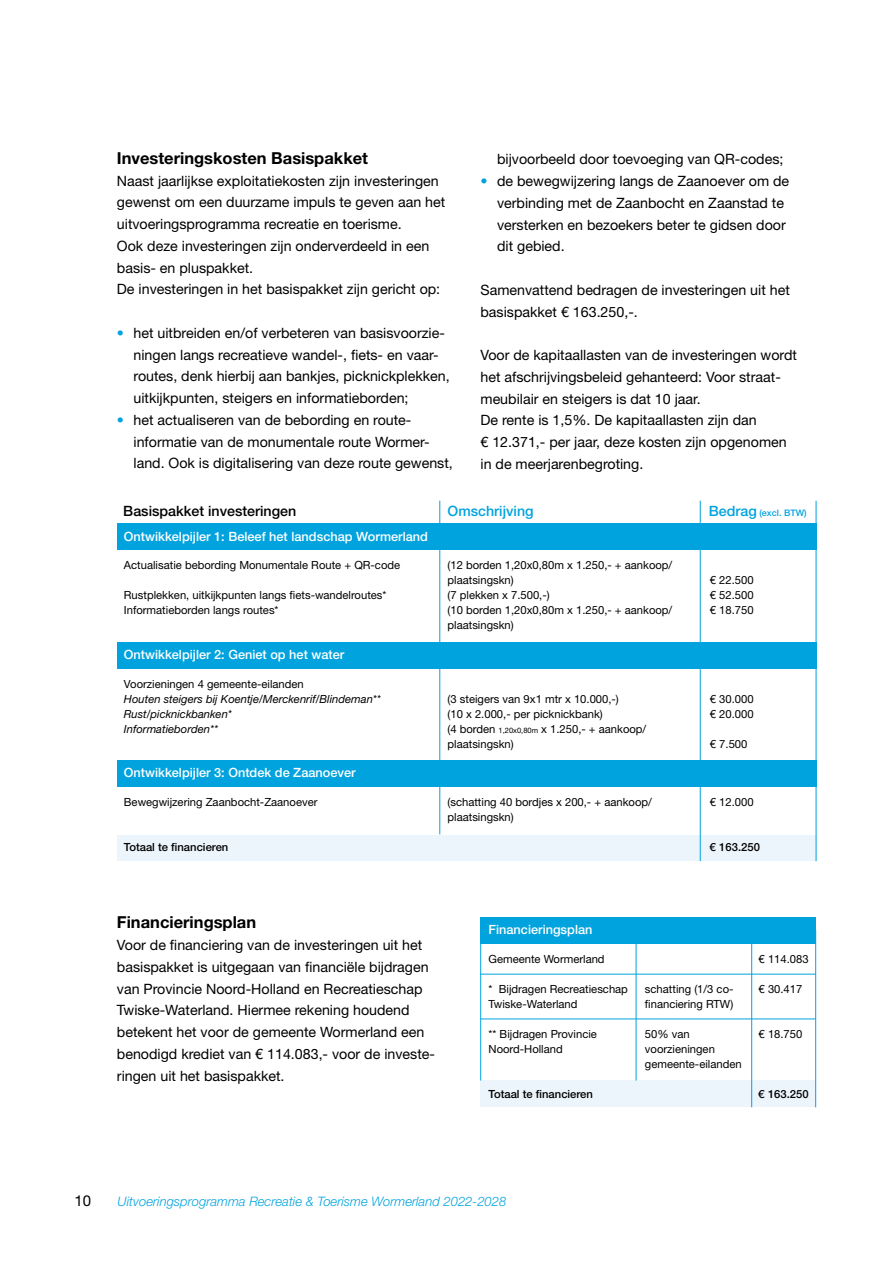
<style>
.page{position:relative;width:893px;height:1263px;background:#fff}
.page>*{position:absolute;margin:0;border:0;box-sizing:border-box;transform-origin:0 0}
.t1{font:700 16.5px "Helvetica Neue LT Std";color:#000}
.t2{font:15px "Helvetica Neue LT Std";color:#000}
.t3{font:14.25px/21.8px "Helvetica Neue LT Std";color:#000}
.t4{font:500 14.25px "Helvetica Neue LT Std";color:#000}
.t5{font:500 14.25px "Helvetica Neue LT Std";color:#00a3de}
.t6{font:italic 300 13.05px "Helvetica Neue LT Std";color:#00a3de}
.t7{font:500 12.75px "Helvetica Neue LT Std";color:#fff}
.t8{font:11.25px/15px "Helvetica Neue LT Std";color:#000}
.t9{font:italic 11.25px "Helvetica Neue LT Std";color:#000}
.t10{font:500 11.25px "Helvetica Neue LT Std";color:#000}
.t11{font:500 9px "Helvetica Neue LT Std";color:#00a3de}
.s1{color:#00a3de}
.s2{font-size:14.25px}
.s3{font-size:7.5px}
</style>
<div class="page">
<div style="left:117px;top:834px;width:699px;height:27px;background:#edf5fc"></div>
<div style="left:480px;top:1080px;width:336px;height:27px;background:#edf5fc"></div>
<div style="left:117px;top:523px;width:699px;height:27px;background:#00a3de"></div>
<div style="left:480px;top:917px;width:336px;height:26px;background:#00a3de"></div>
<div style="left:117px;top:642px;width:699px;height:26px;background:#00a3de"></div>
<div style="left:117px;top:760px;width:699px;height:27px;background:#00a3de"></div>
<hr style="left:440px;top:501px;width:1px;height:333px;background:#00a3de">
<hr style="left:700px;top:501px;width:1px;height:360px;background:#00a3de">
<hr style="left:636px;top:930px;width:1px;height:150px;background:#00a3de">
<hr style="left:480px;top:930px;width:1px;height:150px;background:#00a3de">
<hr style="left:480px;top:974px;width:336px;height:1px;background:#00a3de">
<hr style="left:480px;top:1019px;width:336px;height:1px;background:#00a3de">
<hr style="left:751px;top:930px;width:1px;height:177px;background:#00a3de">
<hr style="left:815px;top:930px;width:1px;height:177px;background:#00a3de">
<hr style="left:816px;top:501px;width:1px;height:360px;background:#00a3de">
<p class="t1" style="left:117px;top:148px;width:253px">Investeringskosten Basispakket</p>
<p class="t3" style="left:117px;top:169px;width:330px">Naast jaarlijkse exploitatiekosten zijn investeringen gewenst om een duurzame impuls te geven aan het uitvoeringsprogramma recreatie en toerisme.</p>
<p class="t3" style="left:117px;top:235px;width:314px">Ook deze investeringen zijn onderverdeeld in een basis- en pluspakket.</p>
<p class="t3" style="left:117px;top:278px;width:325px">De investeringen in het basispakket zijn gericht op:</p>
<p class="t3" style="left:134px;top:322px;width:318px;text-indent:-17px"><span class="s1">•</span> het uitbreiden en/of verbeteren van basisvoorzie&shy;ningen langs recreatieve wandel-, fiets- en vaar&shy;routes, denk hierbij aan bankjes, picknickplekken, uitkijkpunten, steigers en informatieborden;</p>
<p class="t3" style="left:134px;top:409px;width:321px;text-indent:-17px"><span class="s1">•</span> het actualiseren van de bebording en route&shy;informatie van de monumentale route Wormer&shy;land. Ook is digitalisering van deze route gewenst,</p>
<p class="t3" style="left:497px;top:148px;width:288px">bijvoorbeeld door toevoeging van QR-codes;</p>
<p class="t3" style="left:497px;top:170px;width:294px;text-indent:-17px"><span class="s1">•</span> de bewegwijzering langs de Zaanoever om de verbinding met de Zaanbocht en Zaanstad te versterken en bezoekers beter te gidsen door dit gebied.</p>
<p class="t3" style="left:480px;top:279px;width:311px">Samenvattend bedragen de investeringen uit het basispakket € 163.250,-.</p>
<p class="t3" style="left:480px;top:344px;width:318px">Voor de kapitaallasten van de investeringen wordt het afschrijvingsbeleid gehanteerd: Voor straat&shy;meubilair en steigers is dat 10 jaar.</p>
<p class="t3" style="left:480px;top:409px;width:278px">De rente is 1,5%. De kapitaallasten zijn dan</p>
<p class="t3" style="left:480px;top:431px;width:308px">€ 12.371,- per jaar, deze kosten zijn opgenomen in de meerjarenbegroting.</p>
<p class="t4" style="left:123px;top:502px;width:174px">Basispakket investeringen</p>
<p class="t7" style="left:124px;top:529px;width:305px">Ontwikkelpijler 1: Beleef het landschap Wormerland</p>
<p class="t8" style="left:124px;top:558px;width:278px">Actualisatie bebording Monumentale Route + QR-code</p>
<p class="t8" style="left:124px;top:588px;width:264px">Rustplekken, uitkijkpunten langs fiets-wandelroutes*</p>
<p class="t8" style="left:124px;top:603px;width:156px">Informatieborden langs routes*</p>
<p class="t7" style="left:124px;top:647px;width:222px">Ontwikkelpijler 2: Geniet op het water</p>
<p class="t8" style="left:124px;top:676px;width:181px">Voorzieningen 4 gemeente-eilanden</p>
<p class="t9" style="left:124px;top:692px;width:258px">Houten steigers bij Koentje/Merckenrif/Blindeman**</p>
<p class="t9" style="left:124px;top:707px;width:109px">Rust/picknickbanken*</p>
<p class="t9" style="left:124px;top:722px;width:96px">Informatieborden**</p>
<p class="t7" style="left:124px;top:765px;width:233px">Ontwikkelpijler 3: Ontdek de Zaanoever</p>
<p class="t8" style="left:124px;top:794px;width:195px">Bewegwijzering Zaanbocht-Zaanoever</p>
<p class="t10" style="left:124px;top:840px;width:106px">Totaal te financieren</p>
<p class="t5" style="left:448px;top:502px;width:88px">Omschrijving</p>
<p class="t11" style="left:709px;top:507px;width:99px"><span class="s2">Bedrag</span> (excl. BTW)</p>
<p class="t8" style="left:448px;top:558px;width:226px">(12 borden 1,20x0,80m x 1.250,- + aankoop/ plaatsingskn)</p>
<p class="t8" style="left:448px;top:588px;width:104px">(7 plekken x 7.500,-)</p>
<p class="t8" style="left:448px;top:603px;width:226px">(10 borden 1,20x0,80m x 1.250,- + aankoop/ plaatsingskn)</p>
<p class="t8" style="left:448px;top:691px;width:173px">(3 steigers van 9x1 mtr x 10.000,-)</p>
<p class="t8" style="left:448px;top:706px;width:157px">(10 x 2.000,- per picknickbank)</p>
<p class="t8" style="left:448px;top:721px;width:200px">(4 borden <span class="s3">1,20x0,80m</span> x 1.250,- + aankoop/</p>
<p class="t8" style="left:448px;top:736px;width:68px">plaatsingskn)</p>
<p class="t8" style="left:448px;top:794px;width:206px">(schatting 40 bordjes x 200,- + aankoop/</p>
<p class="t8" style="left:448px;top:809px;width:68px">plaatsingskn)</p>
<p class="t8" style="left:710px;top:573px;width:45px">€ 22.500</p>
<p class="t8" style="left:710px;top:588px;width:45px">€ 52.500</p>
<p class="t8" style="left:710px;top:603px;width:45px">€ 18.750</p>
<p class="t8" style="left:710px;top:691px;width:45px">€ 30.000</p>
<p class="t8" style="left:710px;top:706px;width:45px">€ 20.000</p>
<p class="t8" style="left:710px;top:736px;width:39px">€ 7.500</p>
<p class="t8" style="left:710px;top:794px;width:45px">€ 12.000</p>
<p class="t10" style="left:710px;top:840px;width:52px">€ 163.250</p>
<p class="t1" style="left:117px;top:912px;width:141px">Financieringsplan</p>
<p class="t3" style="left:117px;top:934px;width:320px">Voor de financiering van de investeringen uit het basispakket is uitgegaan van financiële bijdragen van Provincie Noord-Holland en Recreatieschap Twiske-Waterland. Hiermee rekening houdend betekent het voor de gemeente Wormerland een benodigd krediet van € 114.083,- voor de investe&shy;ringen uit het basispakket.</p>
<p class="t7" style="left:489px;top:922px;width:105px">Financieringsplan</p>
<p class="t8" style="left:489px;top:951px;width:118px">Gemeente Wormerland</p>
<p class="t8" style="left:489px;top:981px;width:141px">* Bijdragen Recreatieschap<br>Twiske-Waterland</p>
<p class="t8" style="left:489px;top:1026px;width:110px">** Bijdragen Provincie<br>Noord-Holland</p>
<p class="t8" style="left:645px;top:981px;width:90px">schatting (1/3 co-</p>
<p class="t8" style="left:645px;top:996px;width:90px">financiering RTW)</p>
<p class="t8" style="left:645px;top:1026px;width:46px">50% van</p>
<p class="t8" style="left:645px;top:1041px;width:71px">voorzieningen</p>
<p class="t8" style="left:645px;top:1056px;width:98px">gemeente-eilanden</p>
<p class="t8" style="left:759px;top:951px;width:52px">€ 114.083</p>
<p class="t8" style="left:759px;top:981px;width:45px">€ 30.417</p>
<p class="t8" style="left:759px;top:1026px;width:45px">€ 18.750</p>
<p class="t10" style="left:489px;top:1087px;width:106px">Totaal te financieren</p>
<p class="t10" style="left:759px;top:1087px;width:52px">€ 163.250</p>
<p class="t2" style="left:74px;top:1192px;width:18px">10</p>
<p class="t6" style="left:118px;top:1194px;width:390px">Uitvoeringsprogramma Recreatie &amp; Toerisme Wormerland 2022-2028</p>
</div>
